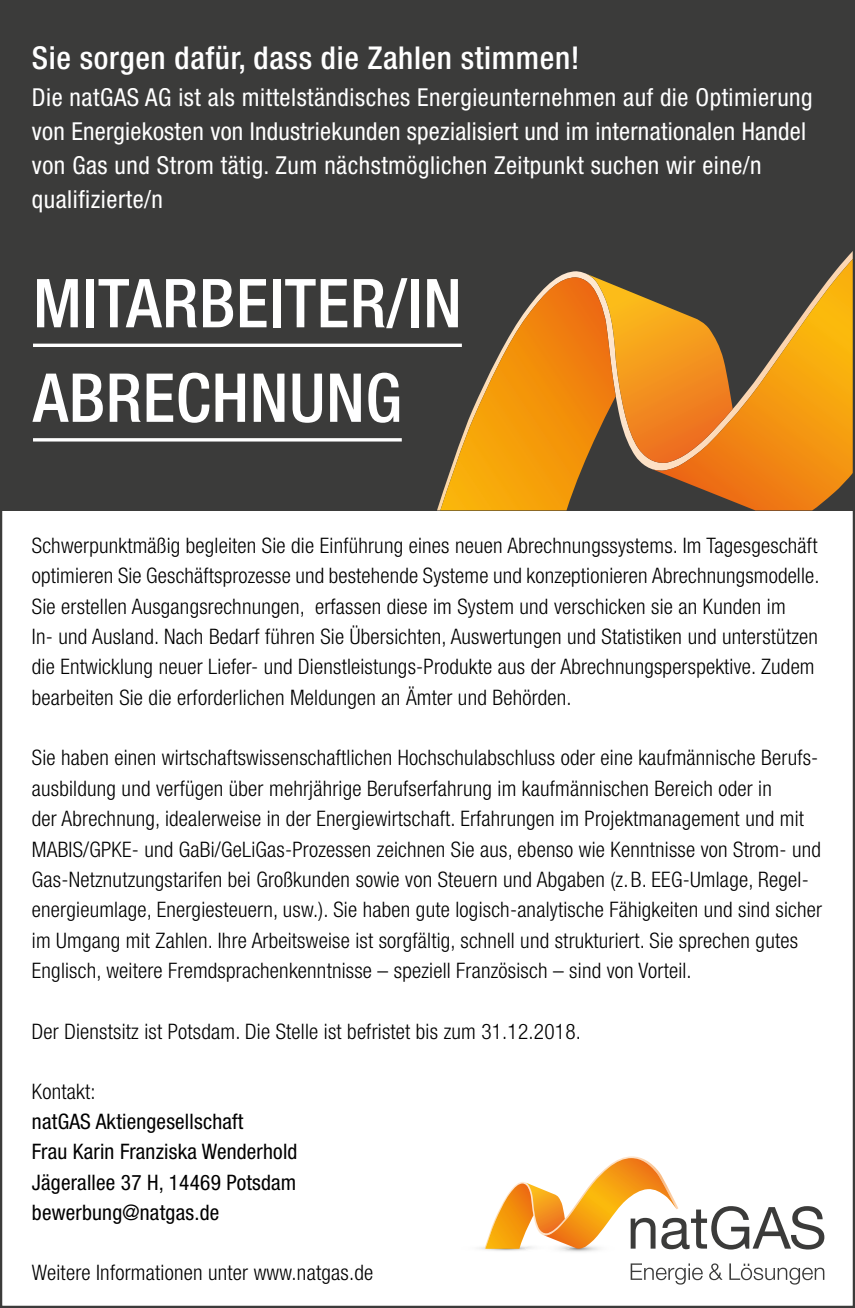
<style>
.page{position:relative;width:855px;height:1308px;background:#fff}
.page>*{position:absolute;margin:0;border:0;box-sizing:border-box;transform-origin:0 0}
.t1{font:500 condensed 67.5px/94.5px "Helvetica Neue LT";letter-spacing:.01em;color:#fff}
.t2{font:500 condensed 31.5px "Helvetica Neue LT";letter-spacing:.02em;color:#fff}
.t3{font:condensed 24.75px/33.8px "Helvetica Neue LT";letter-spacing:.02em;color:#fff}
.t4{font:300 condensed 21.38px/30.4px "Helvetica Neue LT";letter-spacing:.01em;color:#000}
.t5{font:condensed 21.38px/30.4px "Helvetica Neue LT";letter-spacing:.01em;color:#000}
</style>
<div class="page">
<div style="left:1px;top:0;width:852px;height:510px;background:#3b3b3a"></div>
<svg style="left:732px;top:257px;width:120px;height:253px"></svg>
<svg style="left:440px;top:273px;width:292px;height:237px"></svg>
<svg style="left:33px;top:343px;width:429px;height:4px;background:#e0e0e0"></svg>
<hr style="left:33px;top:438px;width:369px;height:3px;background:#fff">
<svg style="left:630px;top:1263px;width:72px;height:21px"></svg>
<svg style="left:729px;top:1263px;width:95px;height:21px"></svg>
<svg style="left:709px;top:1263px;width:13px;height:17px"></svg>
<svg style="left:484px;top:1156px;width:340px;height:93px"></svg>
<h2 class="t2" style="left:32px;top:39px;width:549px">Sie sorgen dafür, dass die Zahlen stimmen!</h2>
<p class="t3" style="left:32px;top:81px;width:782px">Die natGAS AG ist als mittelständisches Energieunternehmen auf die Optimierung von Energiekosten von Industriekunden spezialisiert und im internationalen Handel von Gas und Strom tätig. Zum nächstmöglichen Zeitpunkt suchen wir eine/n qualifizierte/n</p>
<h1 class="t1" style="left:33px;top:255px;width:430px">MITARBEITER/IN<br>ABRECHNUNG</h1>
<p class="t4" style="left:32px;top:530px;width:789px">Schwerpunktmäßig begleiten Sie die Einführung eines neuen Abrechnungssystems. Im Tagesgeschäft optimieren Sie Geschäftsprozesse und bestehende Systeme und konzeptionieren Abrechnungsmodelle.<br>Sie erstellen Ausgangsrechnungen, erfassen diese im System und verschicken sie an Kunden im<br>In- und Ausland. Nach Bedarf führen Sie Übersichten, Auswertungen und Statistiken und unterstützen die Entwicklung neuer Liefer- und Dienstleistungs-Produkte aus der Abrechnungsperspektive. Zudem bearbeiten Sie die erforderlichen Meldungen an Ämter und Behörden.</p>
<p class="t4" style="left:32px;top:742px;width:791px">Sie haben einen wirtschaftswissenschaftlichen Hochschulabschluss oder eine kaufmännische Berufs&shy;ausbildung und verfügen über mehrjährige Berufserfahrung im kaufmännischen Bereich oder in<br>der Abrechnung, idealerweise in der Energiewirtschaft. Erfahrungen im Projektmanagement und mit MABIS/GPKE- und GaBi/GeLiGas-Prozessen zeichnen Sie aus, ebenso wie Kenntnisse von Strom- und Gas-Netznutzungstarifen bei Großkunden sowie von Steuern und Abgaben (z.B. EEG-Umlage, Regel&shy;energieumlage, Energiesteuern, usw.). Sie haben gute logisch-analytische Fähigkeiten und sind sicher im Umgang mit Zahlen. Ihre Arbeitsweise ist sorgfältig, schnell und strukturiert. Sie sprechen gutes Englisch, weitere Fremdsprachenkenntnisse – speziell Französisch – sind von Vorteil.</p>
<p class="t4" style="left:32px;top:1016px;width:550px">Der Dienstsitz ist Potsdam. Die Stelle ist befristet bis zum 31.12.2018.</p>
<p class="t4" style="left:32px;top:1075px;width:65px">Kontakt:</p>
<p class="t5" style="left:32px;top:1106px;width:267px">natGAS Aktiengesellschaft<br>Frau Karin Franziska Wenderhold<br>Jägerallee 37 H, 14469 Potsdam bewerbung@natgas.de</p>
<p class="t4" style="left:32px;top:1256px;width:343px">Weitere Informationen unter www.natgas.de</p>
</div>
